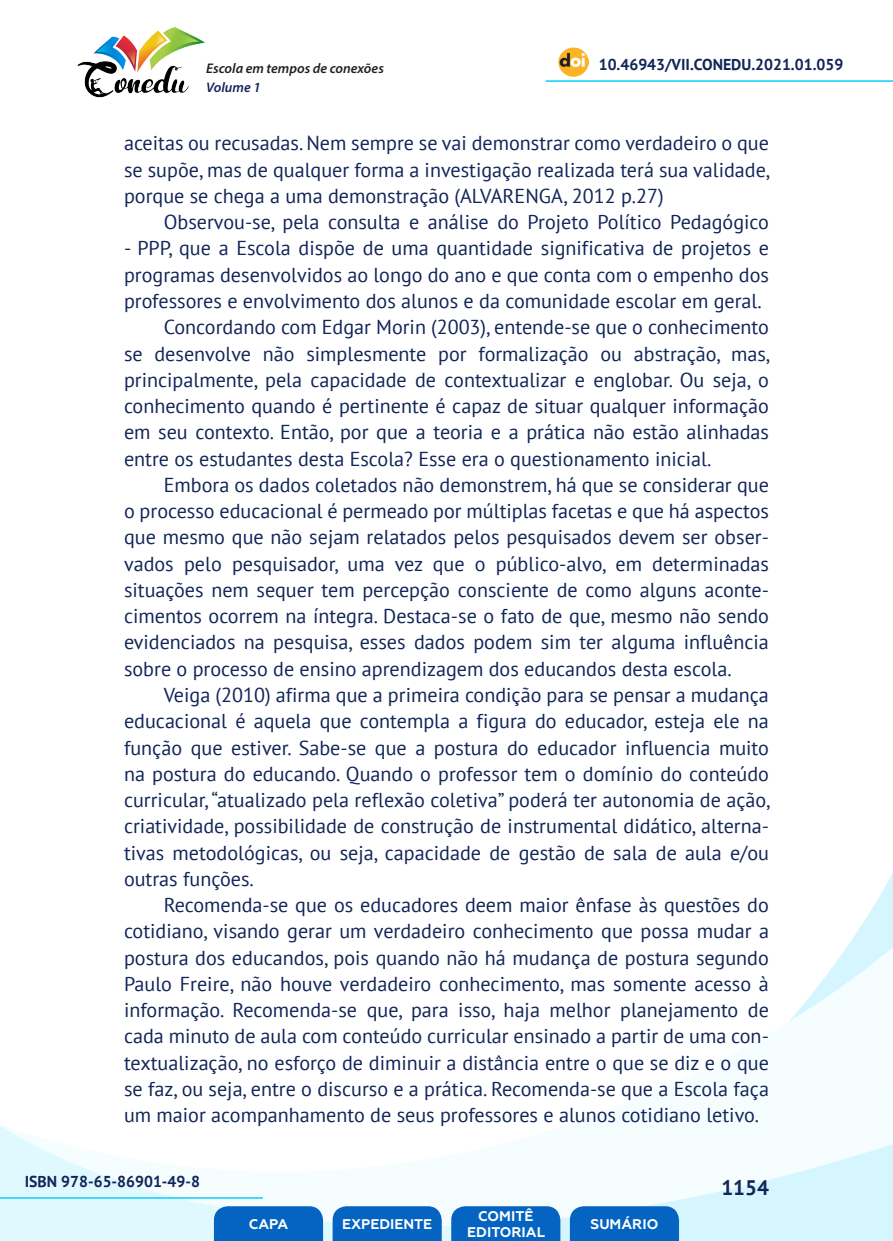
<style>
.page{position:relative;width:893px;height:1241px;background:#fff}
.page>*{position:absolute;margin:0;border:0;box-sizing:border-box;transform-origin:0 0}
.t1{font:700 21px "PT Sans";color:#112558}
._8_CORPO{font:20.12px/26.2px "PT Sans";color:#112558;text-align:justify}
.t2{font:700 15.75px "PT Sans";color:#112558}
.t3{font:700 14px/16.8px "Geometria";color:#fff;text-align:center}
.t4{font:italic 600 14px "Myriad Pro";color:#231f20}
.t5{font:italic 600 14px "Myriad Pro";color:#112558}
</style>
<div class="page">
<svg style="left:848px;top:873px;width:45px;height:73px"></svg>
<svg style="left:0;top:946px;width:893px;height:294px"></svg>
<hr style="left:0;top:1196px;width:263px;height:2px;background:#2dd4fe">
<hr style="left:546px;top:80px;width:347px;height:2px;background:#2dd4fe">
<img style="left:559px;top:47px;width:30px;height:30px">
<img style="left:77px;top:27px;width:128px;height:71px">
<svg style="left:214px;top:1205px;width:109px;height:35px;background:#126bc4"></svg>
<svg style="left:333px;top:1205px;width:109px;height:35px;background:#126bc4"></svg>
<svg style="left:451px;top:1205px;width:109px;height:35px;background:#126bc4"></svg>
<svg style="left:570px;top:1205px;width:109px;height:35px;background:#116bc4"></svg>
<p class="t4" style="left:206px;top:59px;width:179px">Escola em tempos de conexões</p>
<p class="t2" style="left:599px;top:54px;width:246px">10.46943/VII.CONEDU.2021.01.059</p>
<p class="t5" style="left:206px;top:78px;width:56px">Volume 1</p>
<p class="_8_CORPO" style="left:124px;top:130px;width:648px">aceitas ou recusadas. Nem sempre se vai demonstrar como verdadeiro o que se supõe, mas de qualquer forma a investigação realizada terá sua validade, porque se chega a uma demonstração (ALVARENGA, 2012 p.27)</p>
<p class="_8_CORPO" style="left:164px;top:208px;width:607px">Observou-se, pela consulta e análise do Projeto Político Pedagógico</p>
<p class="_8_CORPO" style="left:124px;top:235px;width:646px">- PPP, que a Escola dispõe de uma quantidade significativa de projetos e programas desenvolvidos ao longo do ano e que conta com o empenho dos professores e envolvimento dos alunos e da comunidade escolar em geral.</p>
<p class="_8_CORPO" style="left:124px;top:313px;width:648px;text-indent:40px">Concordando com Edgar Morin (2003), entende-se que o conhecimento se desenvolve não simplesmente por formalização ou abstração, mas, principalmente, pela capacidade de contextualizar e englobar. Ou seja, o conhecimento quando é pertinente é capaz de situar qualquer informação em seu contexto. Então, por que a teoria e a prática não estão alinhadas entre os estudantes desta Escola? Esse era o questionamento inicial.</p>
<p class="_8_CORPO" style="left:124px;top:471px;width:646px;text-indent:40px">Embora os dados coletados não demonstrem, há que se considerar que o processo educacional é permeado por múltiplas facetas e que há aspectos que mesmo que não sejam relatados pelos pesquisados devem ser obser&shy;vados pelo pesquisador, uma vez que o público-alvo, em determinadas situações nem sequer tem percepção consciente de como alguns aconte&shy;cimentos ocorrem na íntegra. Destaca-se o fato de que, mesmo não sendo evidenciados na pesquisa, esses dados podem sim ter alguma influência sobre o processo de ensino aprendizagem dos educandos desta escola.</p>
<p class="_8_CORPO" style="left:124px;top:681px;width:648px;text-indent:40px">Veiga (2010) afirma que a primeira condição para se pensar a mudança educacional é aquela que contempla a figura do educador, esteja ele na função que estiver. Sabe-se que a postura do educador influencia muito na postura do educando. Quando o professor tem o domínio do conteúdo curricular, “atualizado pela reflexão coletiva” poderá ter autonomia de ação, criatividade, possibilidade de construção de instrumental didático, alterna&shy;tivas metodológicas, ou seja, capacidade de gestão de sala de aula e/ou outras funções.</p>
<p class="_8_CORPO" style="left:124px;top:891px;width:646px;text-indent:40px">Recomenda-se que os educadores deem maior ênfase às questões do cotidiano, visando gerar um verdadeiro conhecimento que possa mudar a postura dos educandos, pois quando não há mudança de postura segundo Paulo Freire, não houve verdadeiro conhecimento, mas somente acesso à informação. Recomenda-se que, para isso, haja melhor planejamento de cada minuto de aula com conteúdo curricular ensinado a partir de uma con&shy;textualização, no esforço de diminuir a distância entre o que se diz e o que se faz, ou seja, entre o discurso e a prática. Recomenda-se que a Escola faça um maior acompanhamento de seus professores e alunos cotidiano letivo.</p>
<p class="t2" style="left:25px;top:1170px;width:177px">ISBN 978-65-86901-49-8</p>
<p class="t3" style="left:249px;top:1215px;width:41px">CAPA</p>
<p class="t3" style="left:342px;top:1215px;width:92px">EXPEDIENTE</p>
<p class="t3" style="left:467px;top:1207px;width:79px">COMITÊ<br>EDITORIAL</p>
<p class="t3" style="left:590px;top:1215px;width:69px">SUMÁRIO</p>
<p class="t1" style="left:721px;top:1173px;width:49px">1154</p>
</div>
